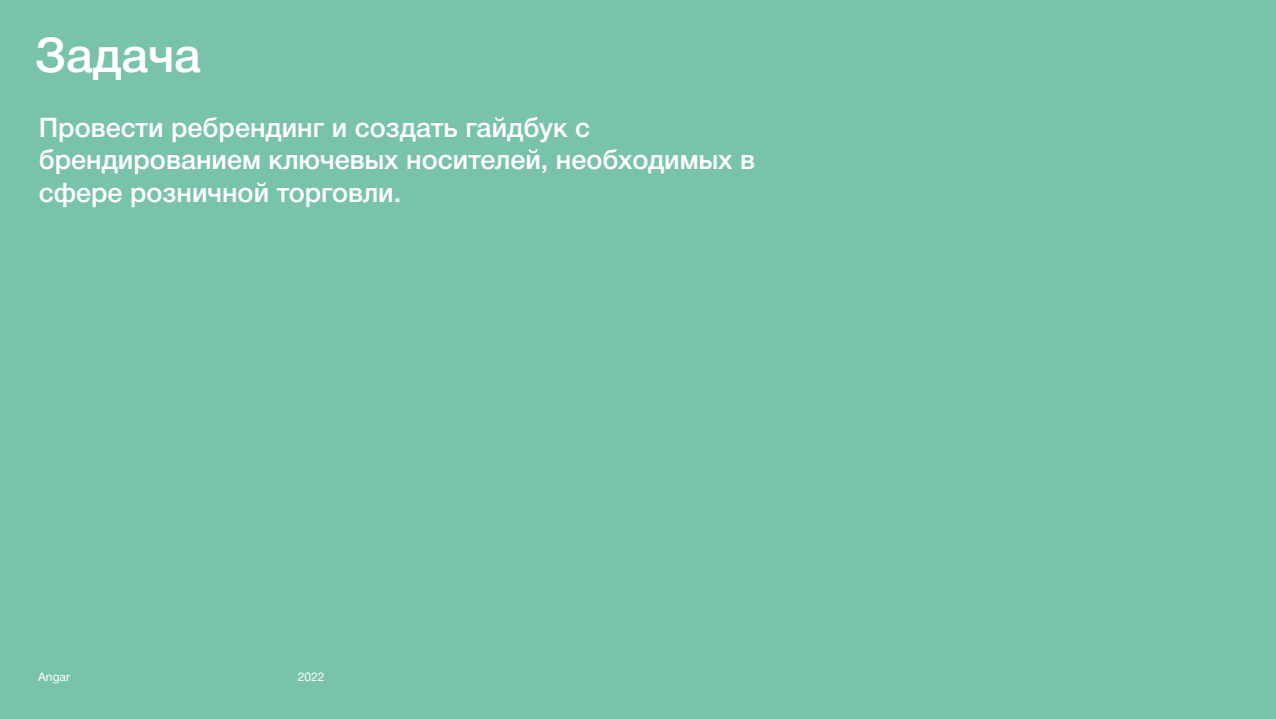
<style>
.page{position:relative;width:1276px;height:719px;background:#79c2ac}
.page>*{position:absolute;margin:0;border:0;box-sizing:border-box;transform-origin:0 0}
.t1{font:500 48px "Helvetica Neue Cyr";color:#fff}
.t2{font:500 27px/32.4px "Helvetica Neue Cyr";color:#fff}
.t3{font:12px "Helvetica Neue Cyr";color:#fff}
</style>
<div class="page">
<h1 class="t1" style="left:35px;top:29px;width:167px">Задача</h1>
<p class="t2" style="left:39px;top:111px;width:718px">Провести ребрендинг и создать гайдбук с брендированием ключевых носителей, необходимых в сфере розничной торговли.</p>
<p class="t3" style="left:38px;top:670px;width:33px">Angar</p>
<p class="t3" style="left:298px;top:670px;width:28px">2022</p>
</div>
